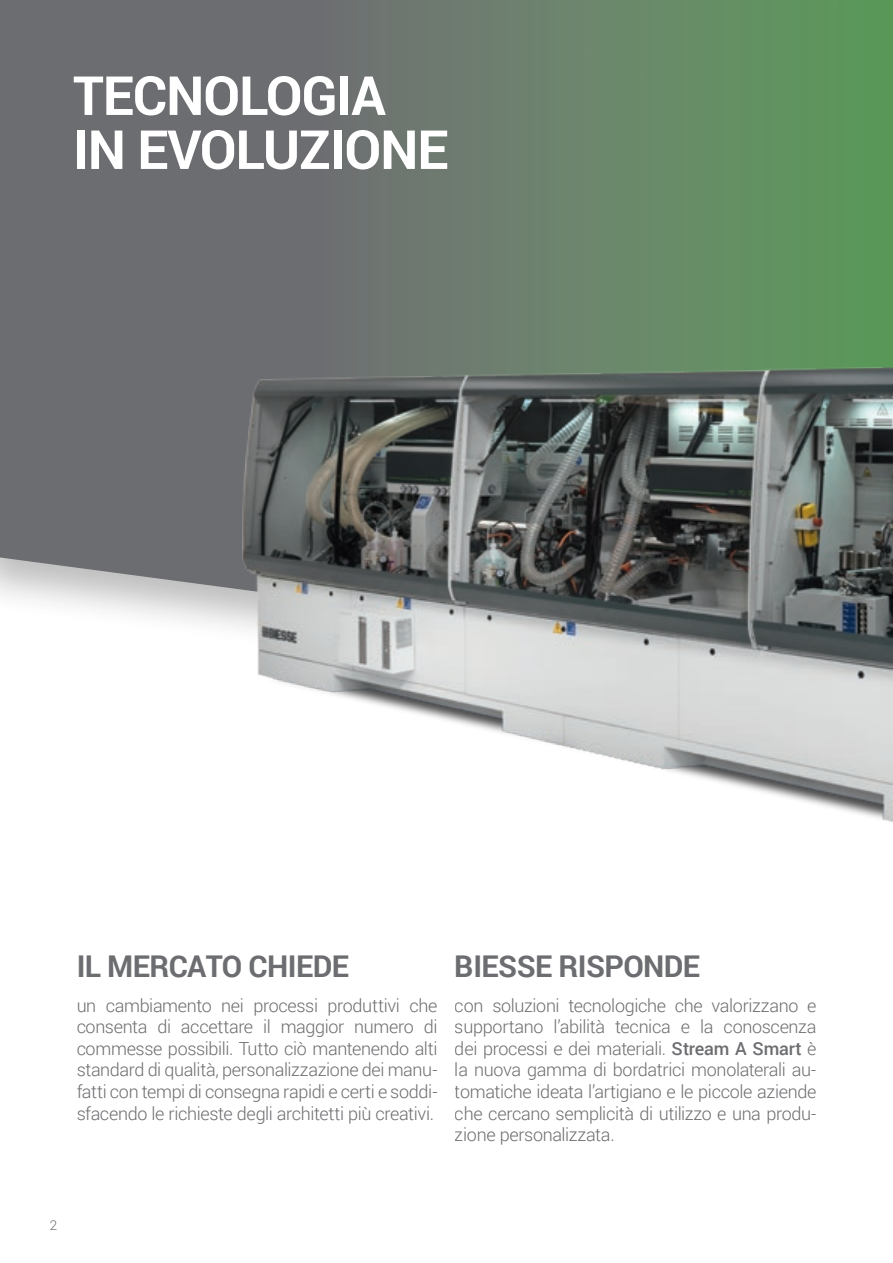
<style>
.page{position:relative;width:893px;height:1263px;background:#fff}
.page>*{position:absolute;margin:0;border:0;box-sizing:border-box;transform-origin:0 0}
.t1{font:700 54px/54px "Roboto";letter-spacing:-.02em;color:#fff}
.t2{font:700 30px "Roboto";letter-spacing:-.02em;color:#6c6d70}
.t3{font:300 18px/21.6px "Roboto";letter-spacing:-.02em;color:#6c6d70;text-align:justify}
.t4{font:300 13.5px "Roboto";color:#6c6d70}
.s1{font-weight:500}
</style>
<div class="page">
<svg style="left:0;top:0;width:893px;height:623px;background:#6d7d6f"></svg>
<img style="left:208px;top:323px;width:685px;height:499px">
<p class="t1" style="left:73px;top:67px;width:377px">TECNOLOGIA<br>IN EVOLUZIONE</p>
<h2 class="t2" style="left:77px;top:945px;width:274px">IL MERCATO CHIEDE</h2>
<p class="t3" style="left:77px;top:994px;width:362px">un cambiamento nei processi produttivi che consenta di accettare il maggior numero di commesse possibili. Tutto ciò mantenendo alti standard di qualità, personalizzazione dei manu&shy;fatti con tempi di consegna rapidi e certi e soddi&shy;sfacendo le richieste degli architetti più creativi.</p>
<h2 class="t2" style="left:455px;top:945px;width:247px">BIESSE RISPONDE</h2>
<p class="t3" style="left:455px;top:994px;width:363px">con soluzioni tecnologiche che valorizzano e supportano l’abilità tecnica e la conoscenza dei processi e dei materiali. <span class="s1">Stream A Smart</span> è la nuova gamma di bordatrici monolaterali au&shy;tomatiche ideata l’artigiano e le piccole aziende che cercano semplicità di utilizzo e una produ&shy;zione personalizzata.</p>
<p class="t4" style="left:50px;top:1215px;width:9px">2</p>
</div>
